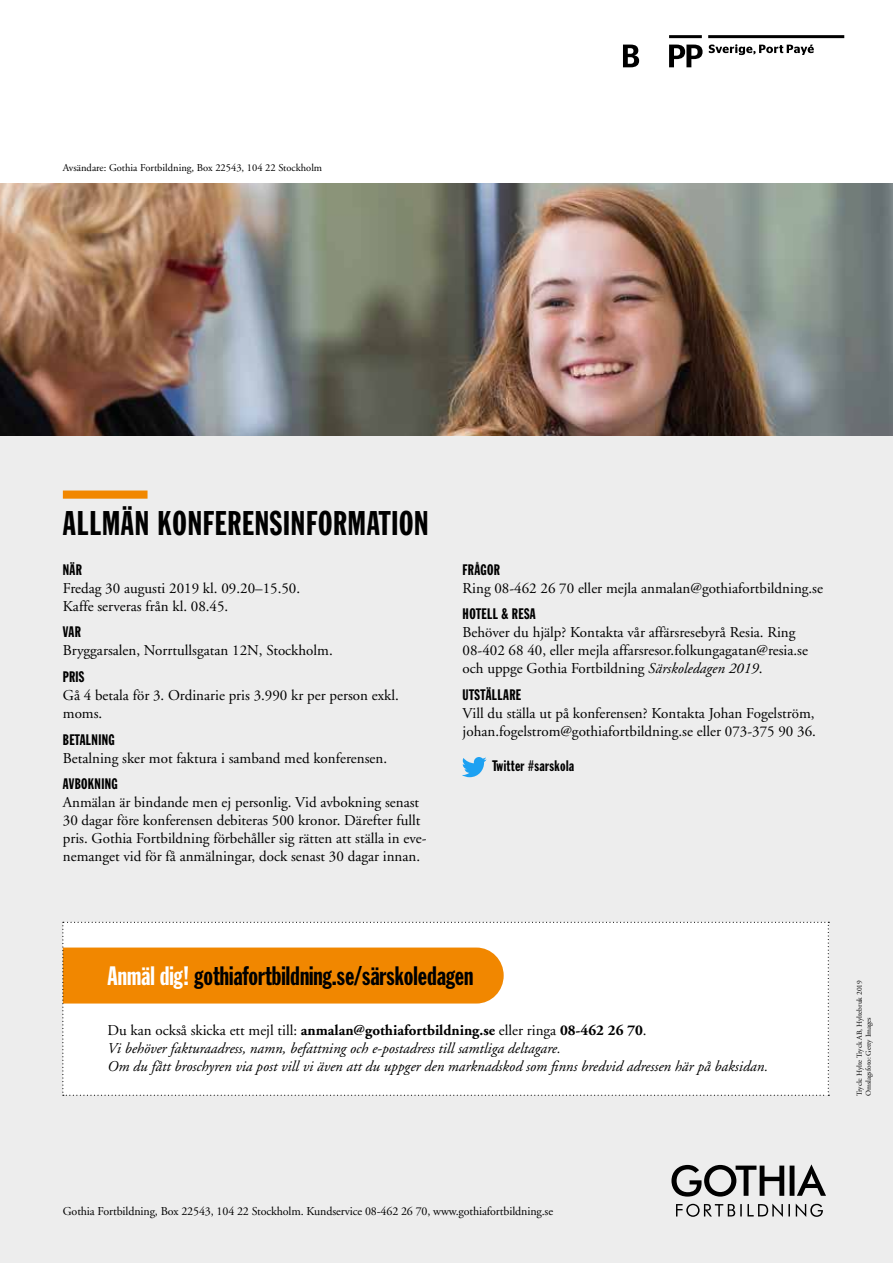
<style>
.page{position:relative;width:893px;height:1263px;background:#fff}
.page>*{position:absolute;margin:0;border:0;box-sizing:border-box;transform-origin:0 0}
.t1{font:33.75px "Franklin Gothic Extra Cond";letter-spacing:.025em;color:#000}
.t2{font:26.25px "Franklin Gothic Extra Cond";color:#000}
.t3{font:15px/18px "Adobe Garamond";color:#000}
.t4{font:italic 15px/18px "Adobe Garamond";color:#000}
.t5{font:15px "Franklin Gothic Extra Cond";letter-spacing:.025em;color:#000}
.t6{font:12px "Adobe Garamond";letter-spacing:-.01em;color:#000}
.t7{font:10.5px "Adobe Garamond";color:#000}
.t8{font:7.5px "Adobe Garamond Pro";color:#000}
.t9{font:7.5px "Adobe Garamond";color:#000}
.s1{font-style:italic}
.s2{color:#fff}
.s3{font-style:normal}
.s4{font-weight:700;font-style:normal}
</style>
<div class="page">
<div style="left:0;top:436px;width:893px;height:827px;background:#ededed"></div>
<div style="left:63px;top:490px;width:85px;height:9px;background:#f18700"></div>
<svg style="left:676px;top:1203px;width:147px;height:14px"></svg>
<svg style="left:671px;top:1164px;width:155px;height:32px"></svg>
<hr style="left:669px;top:35px;width:33px;height:3px;background:#000">
<hr style="left:708px;top:35px;width:136px;height:3px;background:#000">
<svg style="left:709px;top:44px;width:105px;height:11px"></svg>
<svg style="left:669px;top:45px;width:34px;height:22px"></svg>
<svg style="left:623px;top:45px;width:16px;height:22px"></svg>
<img style="left:0;top:183px;width:893px;height:253px">
<svg style="left:462px;top:757px;width:25px;height:20px"></svg>
<svg style="left:62px;top:922px;width:767px;height:174px;background:#fbe8cf"></svg>
<p class="t7" style="left:63px;top:162px;width:261px">Avsändare: Gothia Fortbildning, Box 22543, 104 22 Stockholm</p>
<h1 class="t1" style="left:63px;top:505px;width:367px">ALLMÄN KONFERENSINFORMATION</h1>
<p class="t5" style="left:63px;top:562px;width:21px">NÄR</p>
<p class="t3" style="left:63px;top:580px;width:239px">Fredag 30 augusti 2019 kl. 09.20–15.50.<br>Kaffe serveras från kl. 08.45.</p>
<p class="t5" style="left:63px;top:624px;width:19px">VAR</p>
<p class="t3" style="left:63px;top:642px;width:271px">Bryggarsalen, Norrtullsgatan 12N, Stockholm.</p>
<p class="t5" style="left:63px;top:669px;width:23px">PRIS</p>
<p class="t3" style="left:63px;top:687px;width:337px">Gå 4 betala för 3. Ordinarie pris 3.990 kr per person exkl. moms.</p>
<p class="t5" style="left:63px;top:731px;width:53px">BETALNING</p>
<p class="t3" style="left:63px;top:749px;width:326px">Betalning sker mot faktura i samband med konferensen.</p>
<p class="t5" style="left:63px;top:776px;width:56px">AVBOKNING</p>
<p class="t3" style="left:63px;top:794px;width:365px">Anmälan är bindande men ej personlig. Vid avbokning senast 30 dagar före konferensen debiteras 500 kronor. Därefter fullt pris. Gothia Fortbildning förbehåller sig rätten att ställa in eve&shy;nemanget vid för få anmälningar, dock senast 30 dagar innan.</p>
<p class="t5" style="left:463px;top:562px;width:39px">FRÅGOR</p>
<p class="t3" style="left:463px;top:580px;width:362px">Ring 08-462 26 70 eller mejla anmalan@gothiafortbildning.se</p>
<p class="t5" style="left:463px;top:606px;width:75px">HOTELL &amp; RESA</p>
<p class="t3" style="left:463px;top:624px;width:347px">Behöver du hjälp? Kontakta vår affärsresebyrå Resia. Ring<br>08-402 68 40, eller mejla affarsresor.folkungagatan@resia.se och uppge Gothia Fortbildning <span class="s1">Särskoledagen 2019</span>.</p>
<p class="t5" style="left:463px;top:687px;width:60px">UTSTÄLLARE</p>
<p class="t3" style="left:463px;top:705px;width:355px">Vill du ställa ut på konferensen? Kontakta Johan Fogelström, johan.fogelstrom@gothiafortbildning.se eller 073-375 90 36.</p>
<p class="t5" style="left:492px;top:758px;width:83px">Twitter #sarskola</p>
<h2 class="t2" style="left:108px;top:961px;width:367px"><span class="s2">Anmäl dig!</span> gothiafortbildning.se/särskoledagen</h2>
<p class="t4" style="left:108px;top:1022px;width:662px"><span class="s3">Du kan också skicka ett mejl till:</span> <span class="s4">anmalan@gothiafortbildning.se</span> <span class="s3">eller ringa</span> <span class="s4">08-462 26 70</span><span class="s3">.<br></span>Vi behöver fakturaadress, namn, befattning och e-postadress till samtliga deltagare.<br>Om du fått broschyren via post vill vi även att du uppger den marknadskod som finns bredvid adressen här på baksidan.</p>
<p class="t8" style="left:855px;top:1096px;width:118px;rotate:-90deg">Tryck: Hylte Tryck AB, Hyltebruk 2019</p>
<p class="t9" style="left:864px;top:1096px;width:80px;rotate:-90deg">Omslagsfoto: Getty Images</p>
<p class="t6" style="left:63px;top:1205px;width:492px">Gothia Fortbildning, Box 22543, 104 22 Stockholm. Kundservice 08-462 26 70, www.gothiafortbildning.se</p>
</div>
